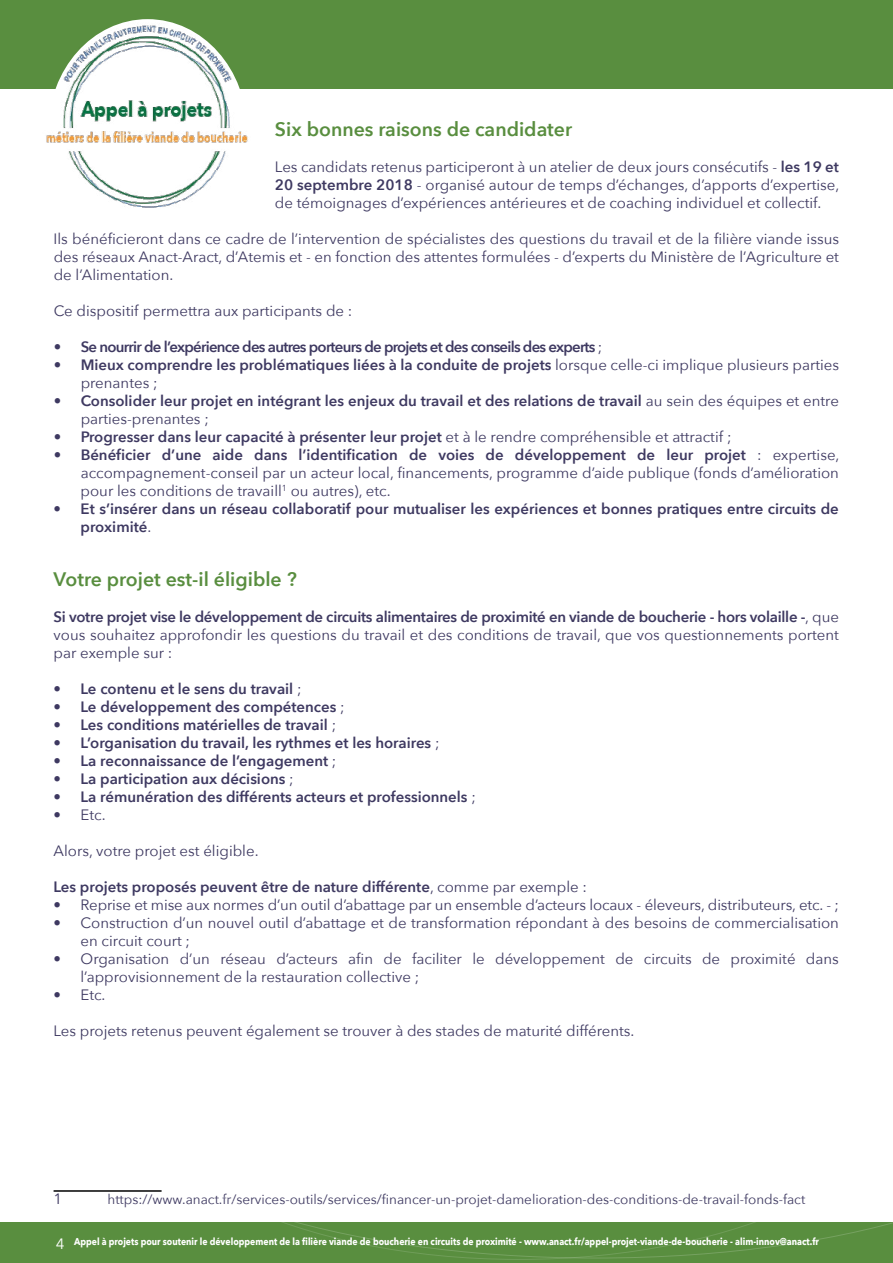
<style>
.page{position:relative;width:893px;height:1263px;background:#fff}
.page>*{position:absolute;margin:0;border:0;box-sizing:border-box;transform-origin:0 0}
.t1{font:600 19.5px "Avenir Next";color:#598e3f}
.t2{font:15px/18px "Avenir Next";color:#3e3961;text-align:justify}
.t3{font:600 15px/18px "Avenir Next";color:#3e3961}
.t4{font:600 15px "Avenir Next";letter-spacing:-.05em;color:#3e3961}
.t5{font:15px "Avenir Next";color:#fff}
.t6{font:13.5px "Avenir Next";color:#3e3961}
.t7{font:700 10.05px "Avenir Next";color:#fff;scale:.87 1}
.s1{font-weight:600}
.s2{font-weight:400}
.s3{font-weight:400;font-size:15px}
</style>
<div class="page">
<div style="left:0;top:1222px;width:893px;height:41px;background:#598e3f"></div>
<div style="left:0;top:0;width:893px;height:88px;background:#598e3f"></div>
<div style="left:48px;top:19px;width:199px;height:223px;background:#fff;border-radius:50%"></div>
<hr style="left:54px;top:1190px;width:108px;height:2px;background:#000">
<svg style="left:117px;top:1190px;width:776px;height:68px"></svg>
<img style="left:43px;top:22px;width:207px;height:186px">
<h1 class="t1" style="left:275px;top:116px;width:299px">Six bonnes raisons de candidater</h1>
<p class="t2" style="left:275px;top:158px;width:566px">Les candidats retenus participeront à un atelier de deux jours consécutifs - <span class="s1">les 19 et 20 septembre 2018</span> - organisé autour de temps d’échanges, d’apports d’expertise, de témoignages d’expériences antérieures et de coaching individuel et collectif.</p>
<p class="t2" style="left:54px;top:230px;width:787px">Ils bénéficieront dans ce cadre de l’intervention de spécialistes des questions du travail et de la filière viande issus des réseaux Anact-Aract, d’Atemis et - en fonction des attentes formulées - d’experts du Ministère de l’Agriculture et de l’Alimentation.</p>
<p class="t2" style="left:54px;top:302px;width:300px">Ce dispositif permettra aux participants de :</p>
<p class="t4" style="left:54px;top:337px;width:550px">• Se nourrir de l’expérience des autres porteurs de projets et des conseils des experts <span class="s2">;</span></p>
<p class="t3" style="left:81px;top:356px;width:760px;text-indent:-27px">• Mieux comprendre les problématiques liées à la conduite de projets <span class="s2">lorsque celle-ci implique plusieurs parties prenantes ;</span></p>
<p class="t3" style="left:81px;top:392px;width:760px;text-indent:-27px">• Consolider leur projet en intégrant les enjeux du travail et des relations de travail <span class="s2">au sein des équipes et entre parties-prenantes ;</span></p>
<p class="t3" style="left:54px;top:428px;width:680px">• Progresser dans leur capacité à présenter leur projet <span class="s2">et à le rendre compréhensible et attractif ;</span></p>
<p class="t2" style="left:81px;top:446px;width:760px;text-indent:-27px"><span class="s1">• Bénéficier d’une aide dans l’identification de voies de développement de leur projet</span> : expertise, accompagnement-conseil par un acteur local, financements, programme d’aide publique (fonds d’amélioration pour les conditions de travaill<sup>1</sup> ou autres), etc.</p>
<p class="t3" style="left:81px;top:500px;width:760px;text-indent:-27px">• Et s’insérer dans un réseau collaboratif pour mutualiser les expériences et bonnes pratiques entre circuits de proximité<span class="s2">.</span></p>
<h1 class="t1" style="left:54px;top:566px;width:245px">Votre projet est-il éligible ?</h1>
<p class="t2" style="left:54px;top:608px;width:787px"><span class="s1">Si votre projet vise le développement de circuits alimentaires de proximité en viande de boucherie - hors volaille -</span>, que vous souhaitez approfondir les questions du travail et des conditions de travail, que vos questionnements portent par exemple sur :</p>
<p class="t3" style="left:54px;top:680px;width:249px">• Le contenu et le sens du travail <span class="s2">;</span></p>
<p class="t3" style="left:54px;top:698px;width:293px">• Le développement des compétences <span class="s2">;</span></p>
<p class="t3" style="left:54px;top:716px;width:284px">• Les conditions matérielles de travail <span class="s2">;</span></p>
<p class="t3" style="left:54px;top:734px;width:387px">• L’organisation du travail, les rythmes et les horaires <span class="s2">;</span></p>
<p class="t3" style="left:54px;top:752px;width:284px">• La reconnaissance de l’engagement <span class="s2">;</span></p>
<p class="t3" style="left:54px;top:770px;width:242px">• La participation aux décisions <span class="s2">;</span></p>
<p class="t3" style="left:54px;top:788px;width:424px">• La rémunération des différents acteurs et professionnels <span class="s2">;</span></p>
<p class="t2" style="left:54px;top:806px;width:54px">• Etc.</p>
<p class="t2" style="left:54px;top:842px;width:206px">Alors, votre projet est éligible.</p>
<p class="t3" style="left:54px;top:878px;width:535px">Les projets proposés peuvent être de nature différente<span class="s2">, comme par exemple :</span></p>
<p class="t2" style="left:54px;top:896px;width:787px">• Reprise et mise aux normes d’un outil d’abattage par un ensemble d’acteurs locaux - éleveurs, distributeurs, etc. - ;</p>
<p class="t2" style="left:81px;top:914px;width:760px;text-indent:-27px">• Construction d’un nouvel outil d’abattage et de transformation répondant à des besoins de commercialisation en circuit court ;</p>
<p class="t2" style="left:80px;top:950px;width:760px;text-indent:-27px">• Organisation d’un réseau d’acteurs afin de faciliter le développement de circuits de proximité dans l’approvisionnement de la restauration collective ;</p>
<p class="t2" style="left:53px;top:986px;width:54px">• Etc.</p>
<p class="t2" style="left:53px;top:1022px;width:582px">Les projets retenus peuvent également se trouver à des stades de maturité différents.</p>
<p class="t2" style="left:54px;top:1191px;width:10px">1</p>
<p class="t6" style="left:108px;top:1191px;width:699px">https://www.anact.fr/services-outils/services/financer-un-projet-damelioration-des-conditions-de-travail-fonds-fact</p>
<p class="t7" style="left:56px;top:1235px;width:879px"><span class="s3">4</span> Appel à projets pour soutenir le développement de la filière viande de boucherie en circuits de proximité - www.anact.fr/appel-projet-viande-de-boucherie - alim-innov@anact.fr</p>
<p class="t5" style="left:80px;top:1230px;width:10px">4</p>
</div>
